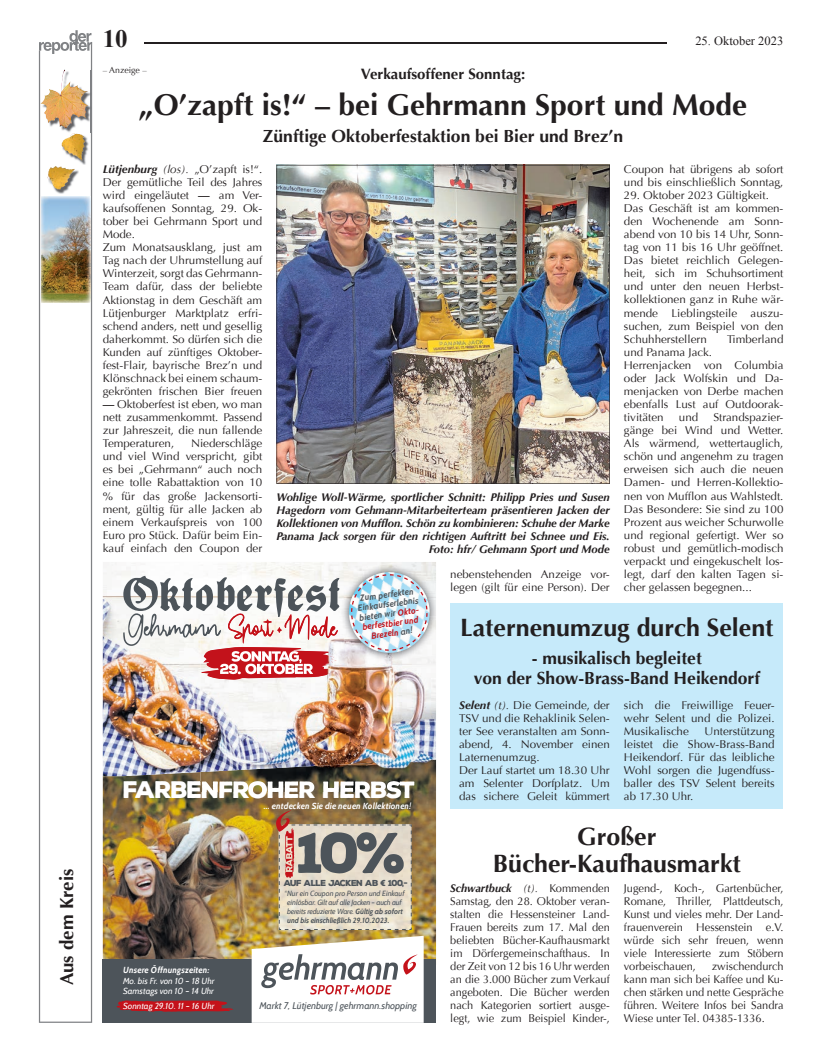
<style>
.page{position:relative;width:819px;height:1053px;background:#fff}
.page>*{position:absolute;margin:0;border:0;box-sizing:border-box;transform-origin:0 0}
.t1{font:900 55.25px "Nexa Rust Sans";color:#4d545a}
.t2{font:700 30px "Optima";color:#231f20}
.t3{font:700 25px/27.5px "Optima";color:#231f20;text-align:center}
.t4{font:700 25px "Times New Roman";color:#231f20}
.t5{font:900 23.25px "Nexa Rust Sans";letter-spacing:-.07em;color:#fff}
.t6{font:700 18.75px "Optima";color:#231f20}
.t7{font:700 17.5px/20px "Optima";color:#231f20;text-align:center}
.t8{font:700 15px "Optima";color:#231f20}
.t9{font:12.5px "Times New Roman";color:#231f20}
.t10{font:11.25px/13px "Optima";color:#231f20;text-align:justify}
.t11{font:italic 700 11.25px/13px "Optima";color:#231f20;text-align:right}
.t12{font:italic 9.62px "Cabin";color:#4d545a}
.t13{font:italic 700 8.75px/11.4px "Cabin";color:#fff}
.t14{font:italic 700 8.75px/9.6px "Cabin";color:#4d545a;text-align:center}
.t15{font:italic 8.75px/14.6px "Cabin";color:#fff}
.t16{font:8.75px "Optima";color:#231f20}
.t17{font:900 8.38px "Nexa Rust Sans";letter-spacing:-.08em;color:#4d545a}
.t18{font:italic 7.5px/9px "Cabin";letter-spacing:-.02em;color:#4d545a}
.t19{font:italic 7.5px "Cabin";color:#4d545a}
.s1{font-weight:700;font-style:italic}
.s2{font-style:italic}
.s3{font-weight:700}
.s4{color:#c4121a}
.s5{font-weight:400}
</style>
<div class="page">
<div style="left:451px;top:603px;width:331px;height:205px;background:#c6eafa"></div>
<hr style="left:144px;top:43px;width:522px;height:1px;background:#231f20">
<img style="left:103px;top:776px;width:333px;height:182px">
<div style="left:103px;top:958px;width:333px;height:64px;background:#4d545a"></div>
<svg style="left:252px;top:935px;width:171px;height:87px"></svg>
<svg style="left:116px;top:1000px;width:117px;height:11px"></svg>
<svg style="left:276px;top:810px;width:136px;height:119px;background:#d9c9b3"></svg>
<img style="left:103px;top:562px;width:333px;height:214px">
<img style="left:200px;top:759px;width:236px;height:32px">
<img style="left:200px;top:781px;width:214px;height:10px">
<img style="left:335px;top:562px;width:101px;height:54px">
<svg style="left:123px;top:576px;width:216px;height:104px"></svg>
<img style="left:341px;top:616px;width:95px;height:50px">
<img style="left:346px;top:572px;width:86px;height:83px">
<svg style="left:351px;top:574px;width:76px;height:76px"></svg>
<img style="left:276px;top:165px;width:333px;height:319px">
<svg style="left:39px;top:54px;width:53px;height:968px"></svg>
<svg style="left:39px;top:30px;width:53px;height:24px"></svg>
<img style="left:41px;top:197px;width:49px;height:105px">
<img style="left:41px;top:70px;width:51px;height:62px">
<img style="left:41px;top:70px;width:47px;height:58px">
<img style="left:62px;top:134px;width:27px;height:31px">
<img style="left:61px;top:133px;width:24px;height:28px">
<img style="left:48px;top:167px;width:31px;height:27px">
<img style="left:47px;top:166px;width:28px;height:24px">
<p class="t6" style="left:56px;top:985px;width:118px;rotate:-90deg">Aus dem Kreis</p>
<p class="t4" style="left:103px;top:21px;width:26px">10</p>
<p class="t9" style="left:695px;top:32px;width:89px">25. Oktober 2023</p>
<p class="t16" style="left:103px;top:65px;width:45px">– Anzeige –</p>
<p class="t8" style="left:361px;top:65px;width:166px">Verkaufsoffener Sonntag:</p>
<p class="t2" style="left:139px;top:87px;width:609px">„O’zapft is!“ – bei Gehrmann Sport und Mode</p>
<p class="t7" style="left:263px;top:126px;width:362px">Zünftige Oktoberfestaktion bei Bier und Brez’n</p>
<p class="t10" style="left:624px;top:163px;width:161px">Coupon hat übrigens ab sofort und bis einschließlich Sonntag,</p>
<p class="t10" style="left:624px;top:189px;width:161px;text-align:left">29. Oktober 2023 Gültigkeit.<br>Das Geschäft ist am kommen&shy;den Wochenende am Sonn&shy;abend von 10 bis 14 Uhr, Sonn&shy;tag von 11 bis 16 Uhr geöffnet.<br>Das bietet reichlich Gelegen&shy;heit, sich im Schuhsortiment und unter den neuen Herbst&shy;kollektionen ganz in Ruhe wär&shy;mende Lieblingsteile auszu&shy;suchen, zum Beispiel von den<br>Schuhherstellern</p>
<p class="t10" style="left:103px;top:163px;width:161px;text-align:left"><span class="s1">Lütjenburg</span> <span class="s2">(los).</span> „O’zapft is!“.<br>Der gemütliche Teil des Jahres wird eingeläutet <span class="s3">—</span> am Ver&shy;kaufsoffenen Sonntag, 29. Ok&shy;tober bei Gehrmann Sport und<br>Mode.<br>Zum Monatsausklang, just am<br>Tag nach der Uhrumstellung auf<br>Winterzeit, sorgt das Gehrmann-<br>Team dafür, dass der beliebte<br>Aktionstag in dem Geschäft am<br>Lütjenburger Marktplatz erfri&shy;schend anders, nett und gesellig daherkommt. So dürfen sich die<br>Kunden auf zünftiges Oktober&shy;fest-Flair, bayrische Brez’n und<br>Klönschnack bei einem schaum&shy;gekrönten frischen Bier freuen</p>
<p class="t10" style="left:103px;top:398px;width:161px"><span class="s3">—</span> Oktoberfest ist eben, wo man nett zusammenkommt. Passend zur Jahreszeit, die nun fallende Temperaturen,</p>
<p class="t10" style="left:727px;top:332px;width:58px">Timberland</p>
<p class="t10" style="left:624px;top:345px;width:161px;text-align:left">und Panama Jack.<br>Herrenjacken von Columbia oder Jack Wolfskin und Da&shy;menjacken von Derbe machen ebenfalls Lust auf Outdoorak&shy;tivitäten</p>
<p class="t10" style="left:624px;top:411px;width:161px;text-indent:89px">Strandspazier&shy;gänge bei Wind und Wetter.<br>Als wärmend, wettertauglich, schön und angenehm zu tragen erweisen sich auch die neuen Damen- und Herren-Kollektio&shy;nen von Mufflon aus Wahlstedt.<br>Das Besondere: Sie sind zu 100<br>Prozent aus weicher Schurwolle und regional gefertigt. Wer so robust und gemütlich-modisch verpackt und eingekuschelt los&shy;legt, darf den kalten Tagen si&shy;cher gelassen begegnen...</p>
<p class="t10" style="left:678px;top:411px;width:21px">und</p>
<p class="t10" style="left:103px;top:437px;width:161px;text-indent:88px">Niederschläge und viel Wind verspricht, gibt es bei „Gehrmann“ auch noch eine tolle Rabattaktion von 10 % für das große Jackensorti&shy;ment, gültig für alle Jacken ab einem Verkaufspreis von 100<br>Euro pro Stück. Dafür beim Ein&shy;kauf einfach den Coupon der</p>
<p class="t11" style="left:276px;top:490px;width:335px">Wohlige Woll-Wärme, sportlicher Schnitt: Philipp Pries und Susen Hagedorn vom Gehmann-Mitarbeiterteam präsentieren Jacken der Kollektionen von Mufflon. Schön zu kombinieren: Schuhe der Marke Panama Jack sorgen für den richtigen Auftritt bei Schnee und Eis.<br>Foto: hfr/ Gehmann Sport und Mode</p>
<p class="t10" style="left:450px;top:567px;width:161px">nebenstehenden Anzeige vor&shy;legen (gilt für eine Person). Der</p>
<p class="t14" style="left:356px;top:594px;width:63px;rotate:-8deg">Zum perfekten<br>Einkaufserlebnis bieten wir <span class="s4">Okto&shy;berfestbier und<br>Brezeln</span> an!</p>
<p class="t3" style="left:460px;top:614px;width:315px">Laternenumzug durch Selent</p>
<p class="t7" style="left:474px;top:647px;width:287px">- musikalisch begleitet<br>von der Show-Brass-Band Heikendorf</p>
<p class="t10" style="left:459px;top:698px;width:152px;text-align:left"><span class="s1">Selent</span> <span class="s2">(t).</span> Die Gemeinde, der<br>TSV und die Rehaklinik Selen&shy;ter See veranstalten am Sonn&shy;abend, 4. November einen<br>Laternenumzug.<br>Der Lauf startet um 18.30 Uhr am Selenter Dorfplatz. Um das sichere Geleit kümmert</p>
<p class="t10" style="left:624px;top:698px;width:152px">sich die Freiwillige Feuer&shy;wehr Selent und die Polizei.<br>Musikalische</p>
<p class="t10" style="left:624px;top:724px;width:152px;text-indent:80px">Unterstützung leistet die Show-Brass-Band Heikendorf. Für das leibliche Wohl sorgen die Jugendfuss&shy;baller des TSV Selent bereits ab 17.30 Uhr.</p>
<p class="t3" style="left:493px;top:822px;width:249px">Großer<br>Bücher-Kaufhausmarkt</p>
<p class="t10" style="left:450px;top:881px;width:161px"><span class="s1">Schwartbuck</span> <span class="s2">(t).</span> Kommenden Samstag, den 28. Oktober veran&shy;stalten die Hessensteiner Land-Frauen bereits zum 17. Mal den beliebten Bücher-Kaufhausmarkt im Dörfergemeinschafthaus. In der Zeit von 12 bis 16 Uhr werden an die 3.000 Bücher zum Verkauf angeboten. Die Bücher werden nach Kategorien sortiert ausge&shy;legt, wie zum Beispiel Kinder-,</p>
<p class="t10" style="left:624px;top:881px;width:161px">Jugend-, Koch-, Gartenbücher, Romane, Thriller, Plattdeutsch, Kunst und vieles mehr. Der Land&shy;frauenverein Hessenstein e.V. würde sich sehr freuen, wenn viele Interessierte zum Stöbern vorbeischauen,</p>
<p class="t5" style="left:123px;top:774px;width:294px">FARBENFROHER HERBST</p>
<p class="t13" style="left:264px;top:800px;width:149px">... entdecken Sie die neuen Kollektionen!</p>
<p class="t1" style="left:297px;top:815px;width:112px">10%</p>
<p class="t18" style="left:287px;top:897px;width:117px">einlösbar. Gilt auf alle Jacken – auch auf bereits reduzierte Ware. <span class="s3">Gültig ab sofort und bis einschließlich 29.10.2023.</span></p>
<p class="t17" style="left:284px;top:876px;width:125px">AUF ALLE JACKEN AB € 100,-</p>
<p class="t19" style="left:284px;top:888px;width:122px">* Nur ein Coupon pro Person und Einkauf</p>
<p class="t10" style="left:624px;top:959px;width:161px;text-indent:88px">zwischendurch kann man sich bei Kaffee und Ku&shy;chen stärken und nette Gespräche führen. Weitere Infos bei Sandra Wiese unter Tel. 04385-1336.</p>
<p class="t13" style="left:123px;top:964px;width:93px">Unsere Öffnungszeiten:<br><span class="s5">Mo. bis Fr. von 10 – 18 Uhr</span></p>
<p class="t15" style="left:123px;top:983px;width:93px">Samstags von 10 – 14 Uhr<br>Sonntag 29.10. 11 – 16 Uhr</p>
<p class="t12" style="left:259px;top:999px;width:159px">Markt 7, Lütjenburg | gehrmann.shopping</p>
</div>
